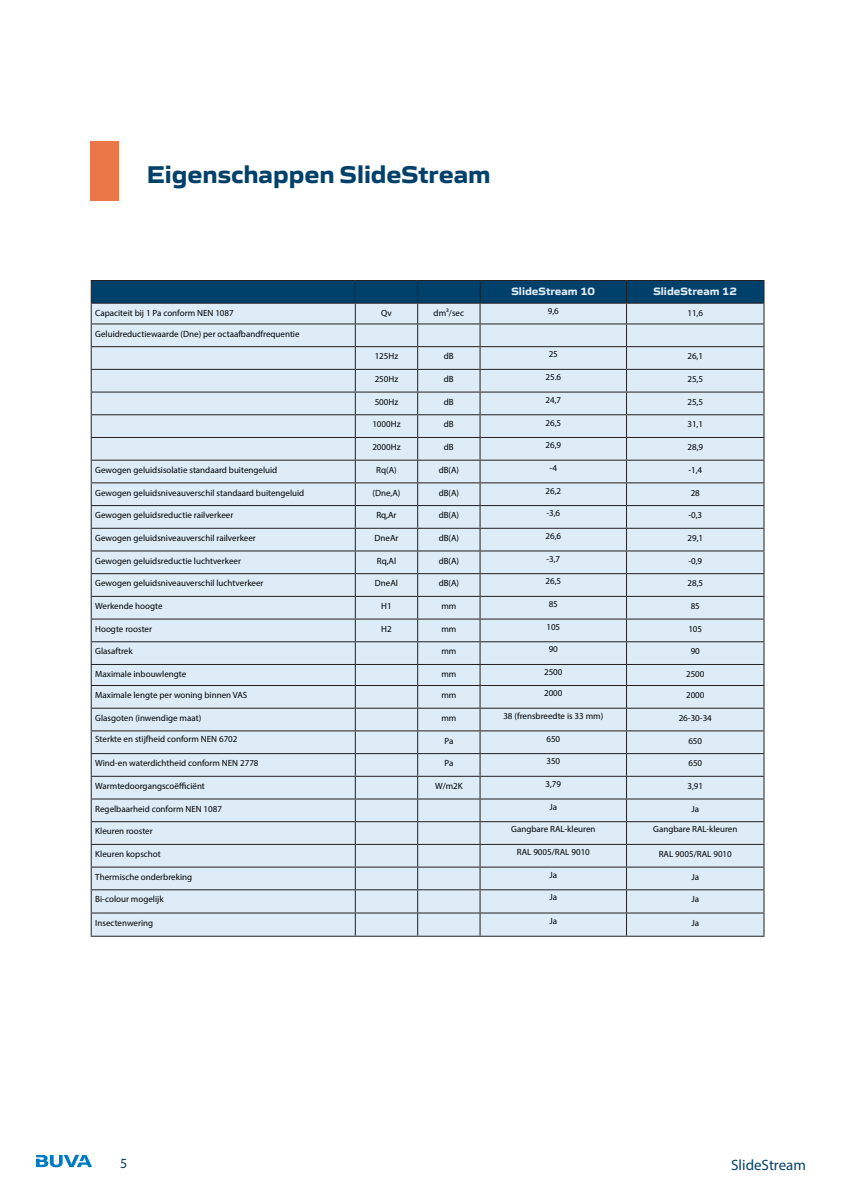
<style>
.page{position:relative;width:842px;height:1191px;background:#fff}
.page>*{position:absolute;margin:0;border:0;box-sizing:border-box;transform-origin:0 0}
.t1{font:700 25px "Gomme Sans";color:#00416b}
.t2{font:15px "Myriad Pro";color:#00416b}
.t3{font:14px "Myriad Pro";color:#00416b}
.t4{font:700 11px "Gomme Sans";color:#ddecf7}
.t5{font:9px "Myriad Pro";color:#000}
</style>
<div class="page">
<svg style="left:36px;top:1155px;width:56px;height:12px"></svg>
<div style="left:91px;top:142px;width:28px;height:59px;background:#e97747"></div>
<svg style="left:91px;top:280px;width:673px;height:655px;background:#ccdbe7"></svg>
<hr style="left:91px;top:935px;width:264px;height:1px;background:#231f20">
<hr style="left:355px;top:935px;width:63px;height:1px;background:#231f20">
<hr style="left:418px;top:935px;width:62px;height:1px;background:#231f20">
<hr style="left:480px;top:935px;width:146px;height:1px;background:#231f20">
<hr style="left:626px;top:935px;width:138px;height:1px;background:#231f20">
<h1 class="t1" style="left:147px;top:154px;width:345px">Eigenschappen SlideStream</h1>
<p class="t4" style="left:511px;top:282px;width:85px">SlideStream 10</p>
<p class="t4" style="left:653px;top:282px;width:85px">SlideStream 12</p>
<p class="t5" style="left:95px;top:307px;width:140px">Capaciteit bij 1 Pa conform NEN 1087</p>
<p class="t5" style="left:381px;top:307px;width:12px">Qv</p>
<p class="t5" style="left:434px;top:307px;width:32px">dm³/sec</p>
<p class="t5" style="left:548px;top:305px;width:13px">9,6</p>
<p class="t5" style="left:687px;top:307px;width:17px">11,6</p>
<p class="t5" style="left:95px;top:328px;width:206px">Geluidreductiewaarde (Dne) per octaafbandfrequentie</p>
<p class="t5" style="left:375px;top:351px;width:25px">125Hz</p>
<p class="t5" style="left:444px;top:351px;width:11px">dB</p>
<p class="t5" style="left:549px;top:349px;width:11px">25</p>
<p class="t5" style="left:687px;top:351px;width:17px">26,1</p>
<p class="t5" style="left:375px;top:373px;width:25px">250Hz</p>
<p class="t5" style="left:444px;top:373px;width:11px">dB</p>
<p class="t5" style="left:545px;top:371px;width:17px">25.6</p>
<p class="t5" style="left:687px;top:373px;width:17px">25,5</p>
<p class="t5" style="left:375px;top:396px;width:25px">500Hz</p>
<p class="t5" style="left:444px;top:396px;width:11px">dB</p>
<p class="t5" style="left:545px;top:394px;width:17px">24,7</p>
<p class="t5" style="left:687px;top:396px;width:17px">25,5</p>
<p class="t5" style="left:372px;top:419px;width:30px">1000Hz</p>
<p class="t5" style="left:444px;top:419px;width:11px">dB</p>
<p class="t5" style="left:545px;top:417px;width:17px">26,5</p>
<p class="t5" style="left:687px;top:419px;width:17px">31,1</p>
<p class="t5" style="left:372px;top:441px;width:30px">2000Hz</p>
<p class="t5" style="left:444px;top:441px;width:11px">dB</p>
<p class="t5" style="left:545px;top:439px;width:17px">26,9</p>
<p class="t5" style="left:687px;top:441px;width:17px">28,9</p>
<p class="t5" style="left:95px;top:464px;width:184px">Gewogen geluidsisolatie standaard buitengeluid</p>
<p class="t5" style="left:376px;top:464px;width:22px">Rq(A)</p>
<p class="t5" style="left:439px;top:464px;width:22px">dB(A)</p>
<p class="t5" style="left:550px;top:462px;width:9px">-4</p>
<p class="t5" style="left:688px;top:464px;width:15px">-1,4</p>
<p class="t5" style="left:95px;top:487px;width:211px">Gewogen geluidsniveauverschil standaard buitengeluid</p>
<p class="t5" style="left:373px;top:487px;width:29px">(Dne,A)</p>
<p class="t5" style="left:439px;top:487px;width:22px">dB(A)</p>
<p class="t5" style="left:545px;top:485px;width:17px">26,2</p>
<p class="t5" style="left:691px;top:487px;width:11px">28</p>
<p class="t5" style="left:95px;top:510px;width:140px">Gewogen geluidsreductie railverkeer</p>
<p class="t5" style="left:376px;top:510px;width:22px">Rq,Ar</p>
<p class="t5" style="left:439px;top:510px;width:22px">dB(A)</p>
<p class="t5" style="left:546px;top:508px;width:15px">-3,6</p>
<p class="t5" style="left:688px;top:510px;width:15px">-0,3</p>
<p class="t5" style="left:95px;top:532px;width:162px">Gewogen geluidsniveauverschil railverkeer</p>
<p class="t5" style="left:375px;top:532px;width:25px">DneAr</p>
<p class="t5" style="left:439px;top:532px;width:22px">dB(A)</p>
<p class="t5" style="left:545px;top:530px;width:17px">26,6</p>
<p class="t5" style="left:687px;top:532px;width:17px">29,1</p>
<p class="t5" style="left:95px;top:555px;width:147px">Gewogen geluidsreductie luchtverkeer</p>
<p class="t5" style="left:377px;top:555px;width:21px">Rq,Al</p>
<p class="t5" style="left:439px;top:555px;width:22px">dB(A)</p>
<p class="t5" style="left:546px;top:553px;width:15px">-3,7</p>
<p class="t5" style="left:688px;top:555px;width:15px">-0,9</p>
<p class="t5" style="left:95px;top:578px;width:170px">Gewogen geluidsniveauverschil luchtverkeer</p>
<p class="t5" style="left:375px;top:578px;width:25px">DneAl</p>
<p class="t5" style="left:439px;top:578px;width:22px">dB(A)</p>
<p class="t5" style="left:545px;top:576px;width:17px">26,5</p>
<p class="t5" style="left:687px;top:578px;width:17px">28,5</p>
<p class="t5" style="left:95px;top:600px;width:69px">Werkende hoogte</p>
<p class="t5" style="left:381px;top:600px;width:12px">H1</p>
<p class="t5" style="left:441px;top:600px;width:17px">mm</p>
<p class="t5" style="left:549px;top:598px;width:11px">85</p>
<p class="t5" style="left:691px;top:600px;width:11px">85</p>
<p class="t5" style="left:95px;top:623px;width:58px">Hoogte rooster</p>
<p class="t5" style="left:381px;top:623px;width:12px">H2</p>
<p class="t5" style="left:441px;top:623px;width:17px">mm</p>
<p class="t5" style="left:546px;top:621px;width:15px">105</p>
<p class="t5" style="left:688px;top:623px;width:15px">105</p>
<p class="t5" style="left:95px;top:646px;width:39px">Glasaftrek</p>
<p class="t5" style="left:441px;top:646px;width:17px">mm</p>
<p class="t5" style="left:549px;top:644px;width:11px">90</p>
<p class="t5" style="left:691px;top:646px;width:11px">90</p>
<p class="t5" style="left:95px;top:668px;width:93px">Maximale inbouwlengte</p>
<p class="t5" style="left:441px;top:668px;width:17px">mm</p>
<p class="t5" style="left:544px;top:666px;width:20px">2500</p>
<p class="t5" style="left:686px;top:668px;width:20px">2500</p>
<p class="t5" style="left:95px;top:689px;width:154px">Maximale lengte per woning binnen VAS</p>
<p class="t5" style="left:441px;top:689px;width:17px">mm</p>
<p class="t5" style="left:544px;top:687px;width:20px">2000</p>
<p class="t5" style="left:686px;top:689px;width:20px">2000</p>
<p class="t5" style="left:95px;top:712px;width:108px">Glasgoten (inwendige maat)</p>
<p class="t5" style="left:441px;top:712px;width:17px">mm</p>
<p class="t5" style="left:503px;top:710px;width:101px">38 (frensbreedte is 33 mm)</p>
<p class="t5" style="left:679px;top:712px;width:35px">26-30-34</p>
<p class="t5" style="left:95px;top:733px;width:144px">Sterkte en stijfheid conform NEN 6702</p>
<p class="t5" style="left:444px;top:735px;width:10px">Pa</p>
<p class="t5" style="left:546px;top:733px;width:15px">650</p>
<p class="t5" style="left:688px;top:735px;width:15px">650</p>
<p class="t5" style="left:95px;top:757px;width:165px">Wind-en waterdichtheid conform NEN 2778</p>
<p class="t5" style="left:444px;top:757px;width:10px">Pa</p>
<p class="t5" style="left:546px;top:755px;width:15px">350</p>
<p class="t5" style="left:688px;top:757px;width:15px">650</p>
<p class="t5" style="left:95px;top:780px;width:111px">Warmtedoorgangscoëfficiënt</p>
<p class="t5" style="left:435px;top:780px;width:29px">W/m2K</p>
<p class="t5" style="left:545px;top:778px;width:17px">3,79</p>
<p class="t5" style="left:687px;top:780px;width:17px">3,91</p>
<p class="t5" style="left:95px;top:803px;width:128px">Regelbaarheid conform NEN 1087</p>
<p class="t5" style="left:549px;top:801px;width:9px">Ja</p>
<p class="t5" style="left:691px;top:803px;width:9px">Ja</p>
<p class="t5" style="left:95px;top:825px;width:59px">Kleuren rooster</p>
<p class="t5" style="left:511px;top:824px;width:86px">Gangbare RAL-kleuren</p>
<p class="t5" style="left:653px;top:824px;width:86px">Gangbare RAL-kleuren</p>
<p class="t5" style="left:95px;top:848px;width:67px">Kleuren kopschot</p>
<p class="t5" style="left:517px;top:846px;width:75px">RAL 9005/RAL 9010</p>
<p class="t5" style="left:659px;top:848px;width:75px">RAL 9005/RAL 9010</p>
<p class="t5" style="left:95px;top:871px;width:99px">Thermische onderbreking</p>
<p class="t5" style="left:549px;top:869px;width:9px">Ja</p>
<p class="t5" style="left:691px;top:871px;width:9px">Ja</p>
<p class="t5" style="left:95px;top:894px;width:70px">Bi-colour mogelijk</p>
<p class="t5" style="left:549px;top:892px;width:9px">Ja</p>
<p class="t5" style="left:691px;top:894px;width:9px">Ja</p>
<p class="t5" style="left:95px;top:917px;width:59px">Insectenwering</p>
<p class="t5" style="left:549px;top:915px;width:9px">Ja</p>
<p class="t5" style="left:691px;top:917px;width:9px">Ja</p>
<h3 class="t3" style="left:120px;top:1154px;width:9px">5</h3>
<h2 class="t2" style="left:731px;top:1155px;width:76px">SlideStream</h2>
</div>
